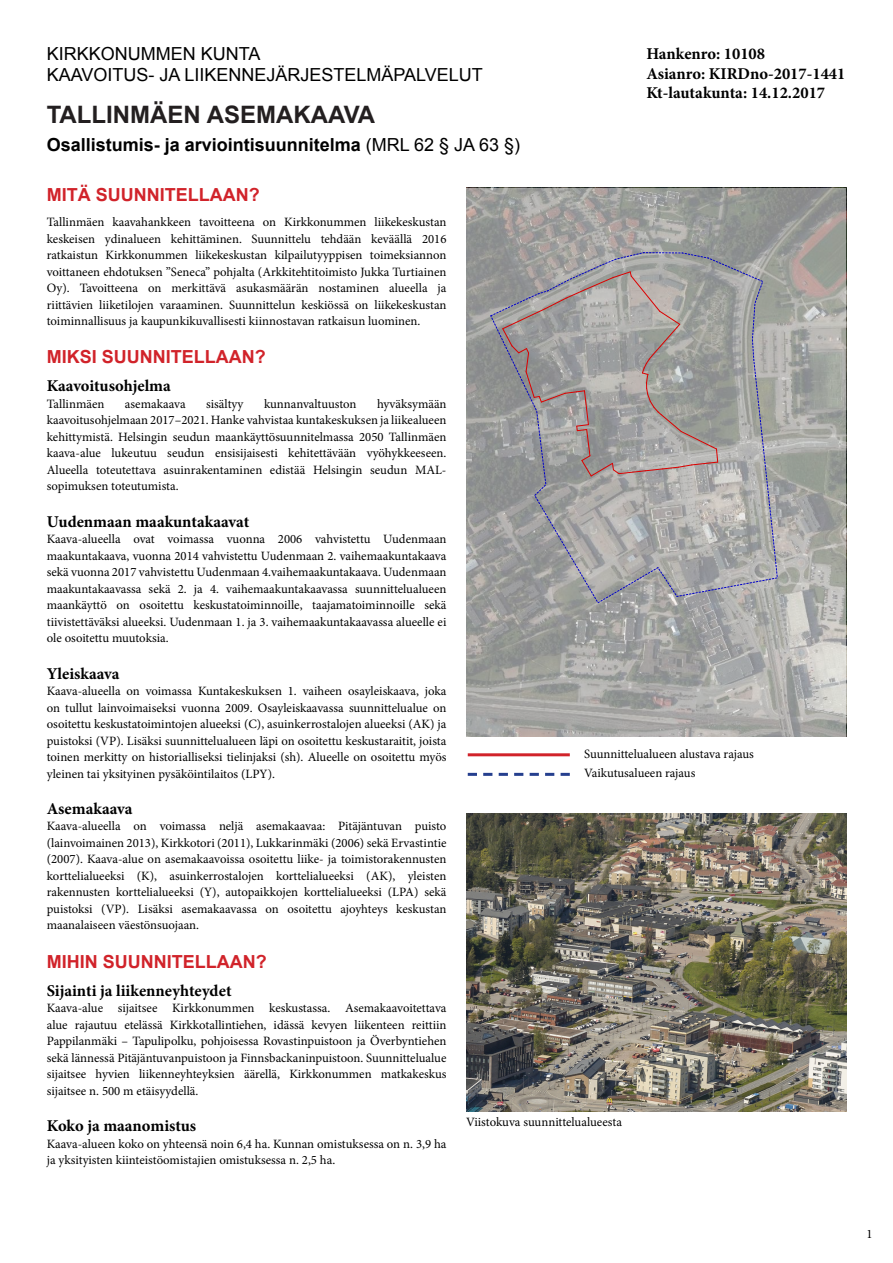
<style>
.page{position:relative;width:893px;height:1263px;background:#fff}
.page>*{position:absolute;margin:0;border:0;box-sizing:border-box;transform-origin:0 0}
.t1{font:700 24px "Arial";color:#231f20}
.OTSIKKO_2{font:18px "Arial";color:#000}
.OTSIKKO_PUN{font:700 18px "Arial";color:#d1232a}
.OTSIKKO_3{font:700 18px "Arial";color:#000}
.Paragraph_Style_1{font:700 16.5px "Minion Pro";color:#000}
.leipäteksti{font:12.75px/16.5px "Minion Pro";color:#000;text-align:justify}
.s1{font-weight:400}
</style>
<div class="page">
<div style="left:467px;top:188px;width:379px;height:548px;background:#fff;opacity:.5"></div>
<svg style="left:489px;top:252px;width:289px;height:352px;background:#a3a1a1"></svg>
<hr style="left:468px;top:753px;width:102px;height:3px;background:#d1232a">
<svg style="left:468px;top:773px;width:102px;height:3px"></svg>
<img style="left:467px;top:813px;width:379px;height:298px">
<p class="OTSIKKO_2" style="left:47px;top:42px;width:215px">KIRKKONUMMEN KUNTA</p>
<p class="OTSIKKO_2" style="left:47px;top:63px;width:438px">KAAVOITUS- JA LIIKENNEJÄRJESTELMÄPALVELUT</p>
<p class="t1" style="left:47px;top:98px;width:330px">TALLINMÄEN ASEMAKAAVA</p>
<p class="Paragraph_Style_1" style="left:646px;top:42px;width:120px">Hankenro: 10108</p>
<p class="Paragraph_Style_1" style="left:646px;top:62px;width:201px">Asianro: KIRDno-2017-1441</p>
<p class="Paragraph_Style_1" style="left:646px;top:81px;width:180px">Kt-lautakunta: 14.12.2017</p>
<p class="OTSIKKO_3" style="left:47px;top:133px;width:475px">Osallistumis- ja arviointisuunnitelma <span class="s1">(MRL 62 § JA 63 §)</span></p>
<p class="OTSIKKO_PUN" style="left:47px;top:183px;width:214px">MITÄ SUUNNITELLAAN?</p>
<p class="leipäteksti" style="left:47px;top:214px;width:401px">Tallinmäen kaavahankkeen tavoitteena on Kirkkonummen liikekeskustan keskeisen ydinalueen kehittäminen. Suunnittelu tehdään keväällä 2016 ratkaistun Kirkkonummen liikekeskustan kilpailutyyppisen toimeksiannon voittaneen ehdotuksen ”Seneca” pohjalta (Arkkitehtitoimisto Jukka Turtiainen Oy). Tavoitteena on merkittävä asukasmäärän nostaminen alueella ja riittävien liiketilojen varaaminen. Suunnittelun keskiössä on liikekeskustan toiminnallisuus ja kaupunkikuvallisesti kiinnostavan ratkaisun luominen.</p>
<p class="OTSIKKO_PUN" style="left:47px;top:345px;width:220px">MIKSI SUUNNITELLAAN?</p>
<p class="Paragraph_Style_1" style="left:47px;top:374px;width:126px">Kaavoitusohjelma</p>
<p class="leipäteksti" style="left:47px;top:396px;width:59px">Tallinmäen</p>
<p class="leipäteksti" style="left:125px;top:396px;width:62px">asemakaava</p>
<p class="leipäteksti" style="left:206px;top:396px;width:39px">sisältyy</p>
<p class="leipäteksti" style="left:264px;top:396px;width:94px">kunnanvaltuuston</p>
<p class="leipäteksti" style="left:47px;top:396px;width:401px;text-indent:330px">hyväksymään kaavoitusohjelmaan 2017–2021. Hanke vahvistaa kuntakeskuksen ja liikealueen kehittymistä. Helsingin seudun maankäyttösuunnitelmassa 2050 Tallinmäen kaava-alue lukeutuu seudun ensisijaisesti kehitettävään vyöhykkeeseen.<br>Alueella toteutettava asuinrakentaminen edistää Helsingin seudun MAL&shy;sopimuksen toteutumista.</p>
<p class="Paragraph_Style_1" style="left:47px;top:510px;width:204px">Uudenmaan maakuntakaavat</p>
<p class="leipäteksti" style="left:47px;top:531px;width:401px">Kaava-alueella ovat voimassa vuonna 2006 vahvistettu Uudenmaan maakuntakaava, vuonna 2014 vahvistettu Uudenmaan 2. vaihemaakuntakaava sekä vuonna 2017 vahvistettu Uudenmaan 4.vaihemaakuntakaava. Uudenmaan maakuntakaavassa sekä 2. ja 4. vaihemaakuntakaavassa suunnittelualueen maankäyttö on osoitettu keskustatoiminnoille, taajamatoiminnoille sekä tiivistettäväksi alueeksi. Uudenmaan 1. ja 3. vaihemaakuntakaavassa alueelle ei ole osoitettu muutoksia.</p>
<p class="Paragraph_Style_1" style="left:47px;top:662px;width:74px">Yleiskaava</p>
<p class="leipäteksti" style="left:47px;top:683px;width:401px">Kaava-alueella on voimassa Kuntakeskuksen 1. vaiheen osayleiskaava, joka on tullut lainvoimaiseksi vuonna 2009. Osayleiskaavassa suunnittelualue on osoitettu keskustatoimintojen alueeksi (C), asuinkerrostalojen alueeksi (AK) ja puistoksi (VP). Lisäksi suunnittelualueen läpi on osoitettu keskustaraitit, joista toinen merkitty on historialliseksi tielinjaksi (sh). Alueelle on osoitettu myös yleinen tai yksityinen pysäköintilaitos (LPY).</p>
<p class="Paragraph_Style_1" style="left:47px;top:797px;width:87px">Asemakaava</p>
<p class="leipäteksti" style="left:47px;top:818px;width:401px">Kaava-alueella on voimassa neljä asemakaavaa: Pitäjäntuvan puisto (lainvoimainen 2013), Kirkkotori (2011), Lukkarinmäki (2006) sekä Ervastintie (2007). Kaava-alue on asemakaavoissa osoitettu liike- ja toimistorakennusten korttelialueeksi (K), asuinkerrostalojen korttelialueeksi (AK), yleisten rakennusten korttelialueeksi (Y), autopaikkojen korttelialueeksi (LPA) sekä puistoksi (VP). Lisäksi asemakaavassa on osoitettu ajoyhteys keskustan maanalaiseen väestönsuojaan.</p>
<p class="OTSIKKO_PUN" style="left:47px;top:949px;width:221px">MIHIN SUUNNITELLAAN?</p>
<p class="Paragraph_Style_1" style="left:47px;top:979px;width:186px">Sijainti ja liikenneyhteydet</p>
<p class="leipäteksti" style="left:47px;top:1000px;width:401px">Kaava-alue sijaitsee Kirkkonummen keskustassa. Asemakaavoitettava alue rajautuu etelässä Kirkkotallintiehen, idässä kevyen liikenteen reittiin Pappilanmäki – Tapulipolku, pohjoisessa Rovastinpuistoon ja Överbyntiehen sekä lännessä Pitäjäntuvanpuistoon ja Finnsbackaninpuistoon. Suunnittelualue sijaitsee hyvien liikenneyhteyksien äärellä, Kirkkonummen matkakeskus sijaitsee n. 500 m etäisyydellä.</p>
<p class="Paragraph_Style_1" style="left:47px;top:1114px;width:151px">Koko ja maanomistus</p>
<p class="leipäteksti" style="left:47px;top:1135px;width:401px">Kaava-alueen koko on yhteensä noin 6,4 ha. Kunnan omistuksessa on n. 3,9 ha ja yksityisten kiinteistöomistajien omistuksessa n. 2,5 ha.</p>
<p class="leipäteksti" style="left:584px;top:745px;width:171px">Suunnittelualueen alustava rajaus</p>
<p class="leipäteksti" style="left:584px;top:764px;width:113px">Vaikutusalueen rajaus</p>
<p class="leipäteksti" style="left:466px;top:1113px;width:157px">Viistokuva suunnittelualueesta</p>
<p class="leipäteksti" style="left:866px;top:1226px;width:8px">1</p>
</div>
